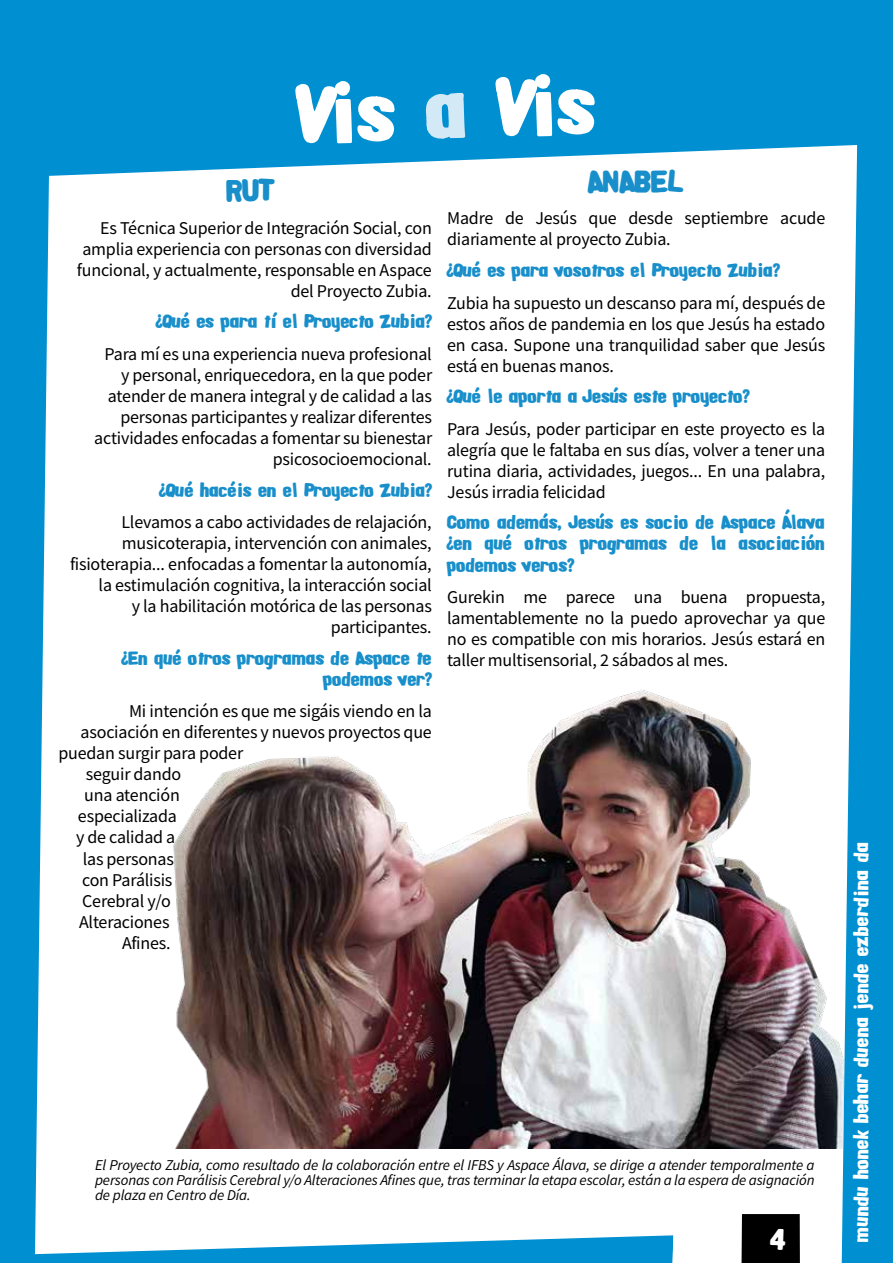
<style>
.page{position:relative;width:893px;height:1263px;background:#fff}
.page>*{position:absolute;margin:0;border:0;box-sizing:border-box;transform-origin:0 0}
.t1{font:79.5px "Alpha Fridge Magnets";color:#fff}
.t2{font:30px "Alpha Fridge Magnets";letter-spacing:-.01em;color:#188fca}
.t3{font:19.05px "Alpha Fridge Magnets";color:#fff}
.t4{font:18px/21px "Source Sans Variable";letter-spacing:-.01em;color:#000;text-align:right}
.t5{font:18px/21px "Alpha Fridge Magnets";letter-spacing:-.01em;color:#188fca;text-align:right}
.t6{font:italic 15px/15px "Source Sans Variable";letter-spacing:-.01em;color:#000;text-align:justify}
.s1{color:#d4e9f6}
</style>
<div class="page">
<svg style="left:0;top:178px;width:49px;height:1013px;background:#229ed7"></svg>
<svg style="left:0;top:0;width:841px;height:178px;background:#179ad5"></svg>
<svg style="left:841px;top:0;width:52px;height:1263px;background:#24a0d7"></svg>
<img style="left:173px;top:609px;width:699px;height:540px">
<svg style="left:0;top:1191px;width:800px;height:72px"></svg>
<h1 class="t1" style="left:295px;top:59px;width:302px;rotate:-2deg">Vis <span class="s1">a</span> Vis</h1>
<h2 class="t2" style="left:227px;top:169px;width:47px">RUT</h2>
<p class="t4" style="left:77px;top:217px;width:357px">Es Técnica Superior de Integración Social, con amplia experiencia con personas con diversidad funcional, y actualmente, responsable en Aspace del Proyecto Zubia.</p>
<p class="t5" style="left:156px;top:310px;width:277px">¿Qué es para tí el Proyecto Zubia?</p>
<p class="t4" style="left:94px;top:343px;width:339px">Para mí es una experiencia nueva profesional y personal, enriquecedora, en la que poder atender de manera integral y de calidad a las personas participantes y realizar diferentes actividades enfocadas a fomentar su bienestar psicosocioemocional.</p>
<p class="t5" style="left:159px;top:479px;width:274px">¿Qué hacéis en el Proyecto Zubia?</p>
<p class="t4" style="left:70px;top:512px;width:363px">Llevamos a cabo actividades de relajación, musicoterapia, intervención con animales, fisioterapia... enfocadas a fomentar la autonomía, la estimulación cognitiva, la interacción social<br>y la habilitación motórica de las personas participantes.</p>
<p class="t5" style="left:122px;top:647px;width:312px">¿En qué otros programas de Aspace te podemos ver?</p>
<p class="t4" style="left:129px;top:701px;width:304px">Mi intención es que me sigáis viendo en la</p>
<p class="t4" style="left:81px;top:722px;width:353px">asociación en diferentes y nuevos proyectos que</p>
<p class="t4" style="left:58px;top:743px;width:186px">puedan surgir para poder</p>
<p class="t4" style="left:86px;top:764px;width:97px">seguir dando</p>
<p class="t4" style="left:84px;top:785px;width:97px">una atención</p>
<p class="t4" style="left:78px;top:806px;width:100px">especializada</p>
<p class="t4" style="left:76px;top:827px;width:101px">y de calidad a</p>
<p class="t4" style="left:83px;top:848px;width:93px">las personas</p>
<p class="t4" style="left:82px;top:869px;width:92px">con Parálisis</p>
<p class="t4" style="left:82px;top:890px;width:90px">Cerebral y/o</p>
<p class="t4" style="left:79px;top:911px;width:92px">Alteraciones</p>
<p class="t4" style="left:122px;top:932px;width:50px">Afines.</p>
<h2 class="t2" style="left:588px;top:160px;width:98px">ANABEL</h2>
<p class="t4" style="left:447px;top:208px;width:380px;text-align:left">Madre de Jesús que desde septiembre acude diariamente al proyecto Zubia.</p>
<p class="t5" style="left:447px;top:259px;width:334px">¿Qué es para vosotros el Proyecto Zubia?</p>
<p class="t4" style="left:447px;top:292px;width:380px;text-align:justify">Zubia ha supuesto un descanso para mí, después de estos años de pandemia en los que Jesús ha estado en casa. Supone una tranquilidad saber que Jesús está en buenas manos.</p>
<p class="t5" style="left:447px;top:385px;width:304px">¿Qué le aporta a Jesús este proyecto?</p>
<p class="t4" style="left:447px;top:418px;width:380px;text-align:justify">Para Jesús, poder participar en este proyecto es la alegría que le faltaba en sus días, volver a tener una rutina diaria, actividades, juegos... En una palabra, Jesús irradia felicidad</p>
<p class="t5" style="left:447px;top:512px;width:379px;text-align:justify">Como además, Jesús es socio de Aspace Álava ¿en qué otros programas de la asociación podemos veros?</p>
<p class="t4" style="left:447px;top:587px;width:380px;text-align:justify">Gurekin me parece una buena propuesta, lamentablemente no la puedo aprovechar ya que no es compatible con mis horarios. Jesús estará en taller multisensorial, 2 sábados al mes.</p>
<p class="t6" style="left:95px;top:1158px;width:721px">El Proyecto Zubia, como resultado de la colaboración entre el IFBS y Aspace Álava, se dirige a atender temporalmente a personas con Parálisis Cerebral y/o Alteraciones Afines que, tras terminar la etapa escolar, están a la espera de asignación de plaza en Centro de Día.</p>
<p class="t3" style="left:848px;top:1241px;width:401px;rotate:-90deg">mundu honek behar duena jende ezberdina da</p>
</div>
